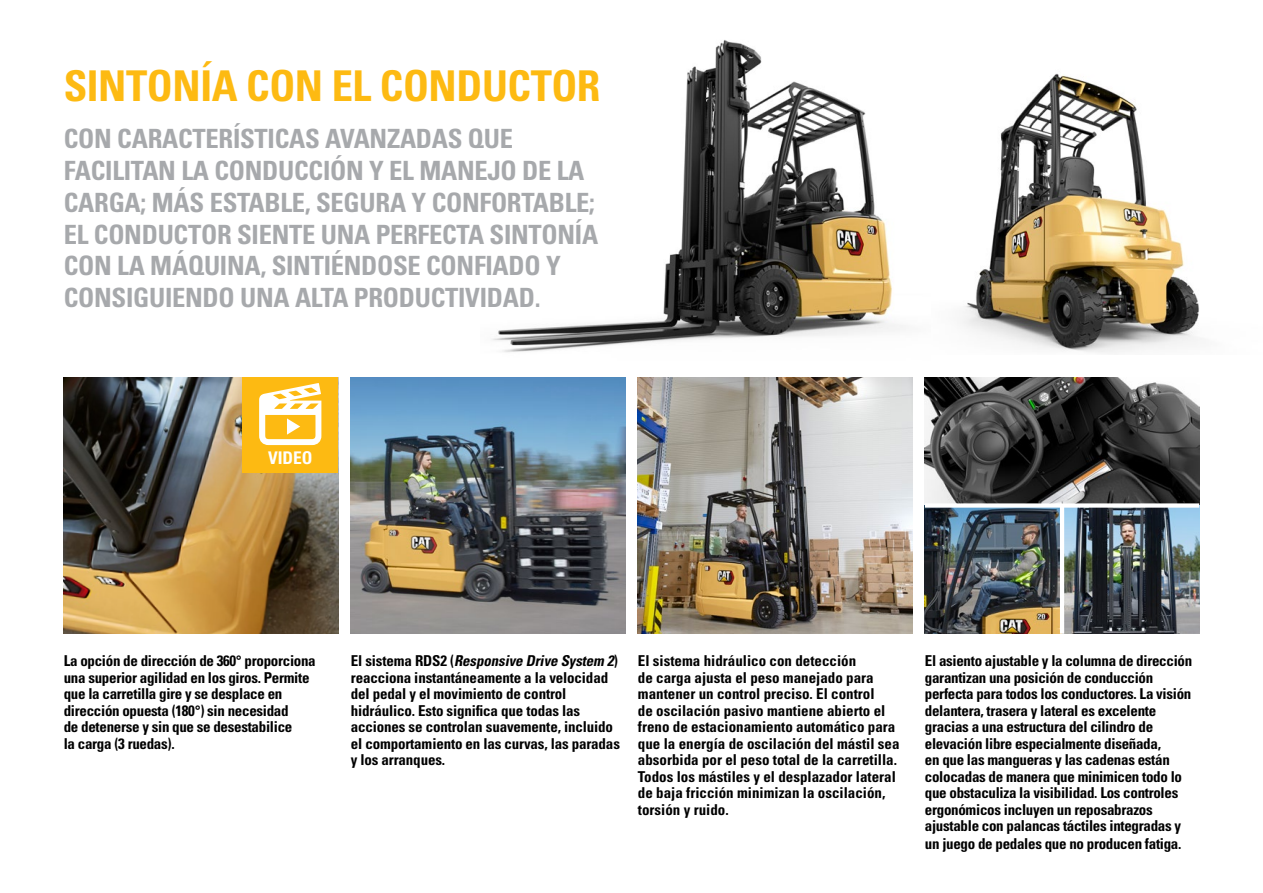
<style>
.page{position:relative;width:1263px;height:893px;background:#fff}
.page>*{position:absolute;margin:0;border:0;box-sizing:border-box;transform-origin:0 0}
.t1{font:42.45px "Univers LTCYR 67 Bold Cond";letter-spacing:-.01em;color:#fdba12}
.t2{font:26.55px/31.8px "Univers LTCYR 67 Bold Cond";letter-spacing:-.01em;color:#a7a9ac}
.t3{font:17.4px "Univers LTCYR 67 Bold Cond";color:#fff}
.t4{font:15px/16.5px "Univers LTCYR 67 Bold Cond";letter-spacing:-.02em;color:#000}
.t5{font:15px/16.5px "Univers LTCYR 67 Bold Cond";color:#000}
.s1{font-style:italic}
</style>
<div class="page">
<img style="left:64px;top:377px;width:274px;height:257px">
<img style="left:351px;top:377px;width:274px;height:257px">
<img style="left:638px;top:377px;width:274px;height:257px">
<img style="left:925px;top:377px;width:274px;height:126px">
<img style="left:962px;top:73px;width:237px;height:280px">
<img style="left:925px;top:508px;width:274px;height:126px">
<hr style="left:1060px;top:505px;width:4px;height:129px;background:#fff">
<img style="left:492px;top:40px;width:411px;height:312px">
<div style="left:243px;top:377px;width:95px;height:96px;background:#fdba12"></div>
<svg style="left:259px;top:383px;width:62px;height:62px"></svg>
<h1 class="t1" style="left:64px;top:60px;width:538px">SINTONÍA CON EL CONDUCTOR</h1>
<p class="t2" style="left:64px;top:122px;width:536px">CON CARACTERÍSTICAS AVANZADAS QUE FACILITAN LA CONDUCCIÓN Y EL MANEJO DE LA CARGA; MÁS ESTABLE, SEGURA Y CONFORTABLE; EL CONDUCTOR SIENTE UNA PERFECTA SINTONÍA CON LA MÁQUINA, SINTIÉNDOSE CONFIADO Y CONSIGUIENDO UNA ALTA PRODUCTIVIDAD.</p>
<p class="t3" style="left:268px;top:447px;width:46px">VIDEO</p>
<p class="t4" style="left:64px;top:652px;width:253px">La opción de dirección de 360° proporciona una superior agilidad en los giros. Permite que la carretilla gire y se desplace en dirección opuesta (180°) sin necesidad<br>de detenerse y sin que se desestabilice<br>la carga (3 ruedas).</p>
<p class="t4" style="left:351px;top:652px;width:271px">E l s i s t e m a R D S 2 ( <span class="s1">Responsive Drive System 2</span>) reacciona instantáneamente a la velocidad del pedal y el movimiento de control hidráulico. Esto significa que todas las acciones se controlan suavemente, incluido el comportamiento en las curvas, las paradas y los arranques.</p>
<p class="t5" style="left:638px;top:652px;width:263px">El sistema hidráulico con detección<br>de carga ajusta el peso manejado para mantener un control preciso. El control<br>de oscilación pasivo mantiene abierto el freno de estacionamiento automático para que la energía de oscilación del mástil sea absorbida por el peso total de la carretilla.<br>Todos los mástiles y el desplazador lateral de baja fricción minimizan la oscilación, torsión y ruido.</p>
<p class="t4" style="left:925px;top:652px;width:269px">El asiento ajustable y la columna de dirección garantizan una posición de conducción perfecta para todos los conductores. La visión delantera, trasera y lateral es excelente gracias a una estructura del cilindro de elevación libre especialmente diseñada,<br>en que las mangueras y las cadenas están colocadas de manera que minimicen todo lo que obstaculiza la visibilidad. Los controles ergonómicos incluyen un reposabrazos ajustable con palancas táctiles integradas y</p>
<p class="t4" style="left:925px;top:835px;width:258px">un juego de pedales que no producen fatiga.</p>
</div>
